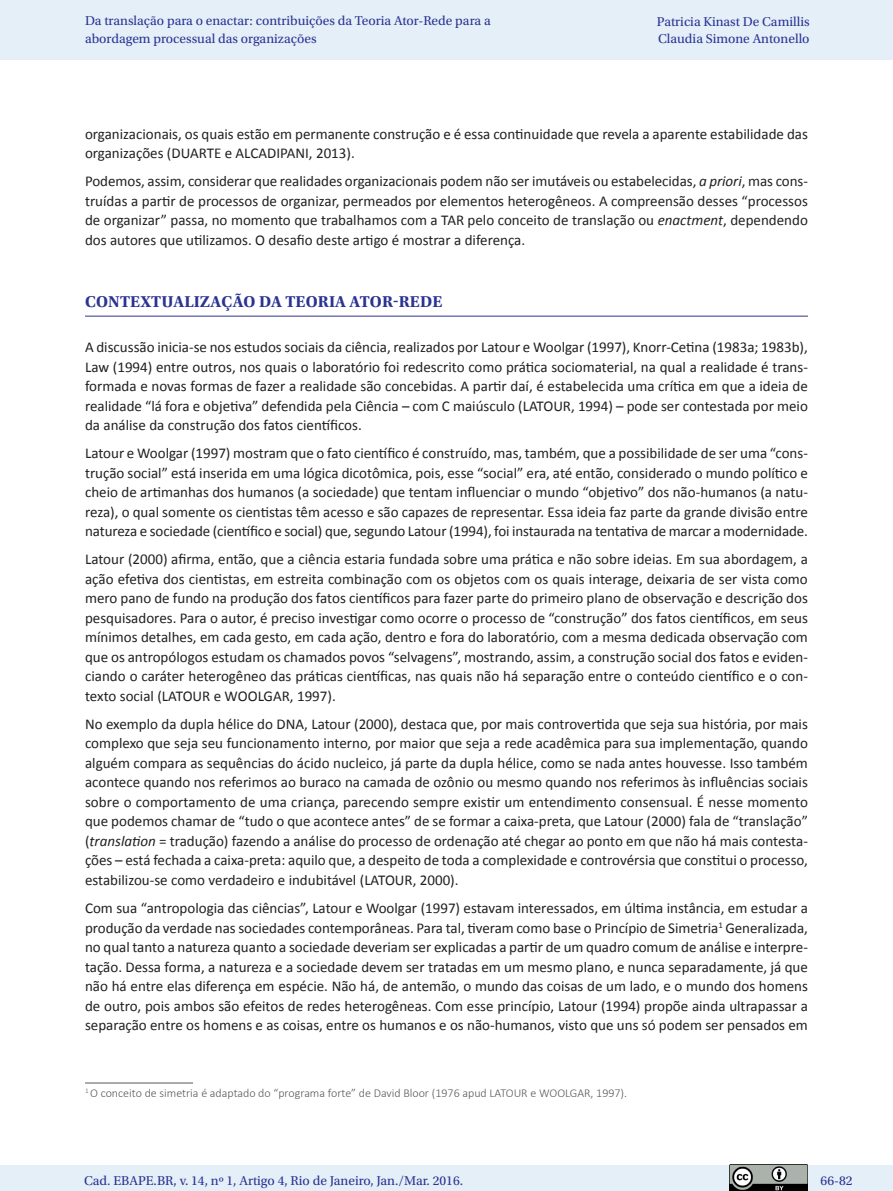
<style>
.page{position:relative;width:893px;height:1191px;background:#fff}
.page>*{position:absolute;margin:0;border:0;box-sizing:border-box;transform-origin:0 0}
._07_1_sub_1{font:700 16.5px "Utopia Std";letter-spacing:.01em;color:#2b3393}
._06_0_texto{font:15px/19.5px "Calibri";color:#231f20;text-align:justify}
.t1{font:13.5px/18px "Utopia Std";color:#2b3393}
._06_3_nota_de_rodape{font:300 12px "Calibri";color:#57585a}
.s1{font-style:italic}
</style>
<div class="page">
<div style="left:0;top:1164px;width:893px;height:26px;background:#e4eff8"></div>
<img style="left:729px;top:1164px;width:78px;height:27px">
<div style="left:0;top:0;width:893px;height:60px;background:#e4eff8"></div>
<hr style="left:85px;top:316px;width:723px;height:1px;background:#2b3393">
<hr style="left:85px;top:1082px;width:108px;height:1px;background:#57585a">
<p class="t1" style="left:85px;top:12px;width:407px">Da translação para o enactar: contribuições da Teoria Ator-Rede para a abordagem processual das organizações</p>
<p class="t1" style="left:657px;top:14px;width:154px;line-height:16.5px">Patricia Kinast De Camillis<br>Claudia Simone Antonello</p>
<p class="_06_0_texto" style="left:85px;top:124px;width:724px">organizacionais, os quais estão em permanente construção e é essa continuidade que revela a aparente estabilidade das organizações (DUARTE e ALCADIPANI, 2013).</p>
<p class="_06_0_texto" style="left:85px;top:172px;width:724px">Podemos, assim, considerar que realidades organizacionais podem não ser imutáveis ou estabelecidas, <span class="s1">a priori</span>, mas cons&shy;truídas a partir de processos de organizar, permeados por elementos heterogêneos. A compreensão desses “processos de organizar” passa, no momento que trabalhamos com a TAR pelo conceito de translação ou <span class="s1">enactment</span>, dependendo dos autores que utilizamos. O desafio deste artigo é mostrar a diferença.</p>
<p class="_07_1_sub_1" style="left:85px;top:292px;width:359px">CONTEXTUALIZAÇÃO DA TEORIA ATOR-REDE</p>
<p class="_06_0_texto" style="left:85px;top:337px;width:724px">A discussão inicia-se nos estudos sociais da ciência, realizados por Latour e Woolgar (1997), Knorr-Cetina (1983a; 1983b), Law (1994) entre outros, nos quais o laboratório foi redescrito como prática sociomaterial, na qual a realidade é trans&shy;formada e novas formas de fazer a realidade são concebidas. A partir daí, é estabelecida uma crítica em que a ideia de realidade “lá fora e objetiva” defendida pela Ciência – com C maiúsculo (LATOUR, 1994) – pode ser contestada por meio da análise da construção dos fatos científicos.</p>
<p class="_06_0_texto" style="left:85px;top:443px;width:724px">Latour e Woolgar (1997) mostram que o fato científico é construído, mas, também, que a possibilidade de ser uma “cons&shy;trução social” está inserida em uma lógica dicotômica, pois, esse “social” era, até então, considerado o mundo político e cheio de artimanhas dos humanos (a sociedade) que tentam influenciar o mundo “objetivo” dos não-humanos (a natu&shy;reza), o qual somente os cientistas têm acesso e são capazes de representar. Essa ideia faz parte da grande divisão entre natureza e sociedade (científico e social) que, segundo Latour (1994), foi instaurada na tentativa de marcar a modernidade.</p>
<p class="_06_0_texto" style="left:85px;top:549px;width:724px">Latour (2000) afirma, então, que a ciência estaria fundada sobre uma prática e não sobre ideias. Em sua abordagem, a ação efetiva dos cientistas, em estreita combinação com os objetos com os quais interage, deixaria de ser vista como mero pano de fundo na produção dos fatos científicos para fazer parte do primeiro plano de observação e descrição dos pesquisadores. Para o autor, é preciso investigar como ocorre o processo de “construção” dos fatos científicos, em seus mínimos detalhes, em cada gesto, em cada ação, dentro e fora do laboratório, com a mesma dedicada observação com que os antropólogos estudam os chamados povos “selvagens”, mostrando, assim, a construção social dos fatos e eviden&shy;ciando o caráter heterogêneo das práticas científicas, nas quais não há separação entre o conteúdo científico e o con&shy;texto social (LATOUR e WOOLGAR, 1997).</p>
<p class="_06_0_texto" style="left:85px;top:714px;width:724px">No exemplo da dupla hélice do DNA, Latour (2000), destaca que, por mais controvertida que seja sua história, por mais complexo que seja seu funcionamento interno, por maior que seja a rede acadêmica para sua implementação, quando alguém compara as sequências do ácido nucleico, já parte da dupla hélice, como se nada antes houvesse. Isso também acontece quando nos referimos ao buraco na camada de ozônio ou mesmo quando nos referimos às influências sociais sobre o comportamento de uma criança, parecendo sempre existir um entendimento consensual. É nesse momento que podemos chamar de “tudo o que acontece antes” de se formar a caixa-preta, que Latour (2000) fala de “translação” (<span class="s1">translation</span> = tradução) fazendo a análise do processo de ordenação até chegar ao ponto em que não há mais contesta&shy;ções – está fechada a caixa-preta: aquilo que, a despeito de toda a complexidade e controvérsia que constitui o processo, estabilizou-se como verdadeiro e indubitável (LATOUR, 2000).</p>
<p class="_06_0_texto" style="left:85px;top:898px;width:724px">Com sua “antropologia das ciências”, Latour e Woolgar (1997) estavam interessados, em última instância, em estudar a produção da verdade nas sociedades contemporâneas. Para tal, tiveram como base o Princípio de Simetria<sup>1</sup> Generalizada, no qual tanto a natureza quanto a sociedade deveriam ser explicadas a partir de um quadro comum de análise e interpre&shy;tação. Dessa forma, a natureza e a sociedade devem ser tratadas em um mesmo plano, e nunca separadamente, já que não há entre elas diferença em espécie. Não há, de antemão, o mundo das coisas de um lado, e o mundo dos homens de outro, pois ambos são efeitos de redes heterogêneas. Com esse princípio, Latour (1994) propõe ainda ultrapassar a separação entre os homens e as coisas, entre os humanos e os não-humanos, visto que uns só podem ser pensados em</p>
<p class="_06_3_nota_de_rodape" style="left:85px;top:1086px;width:544px"><sup>1</sup> O conceito de simetria é adaptado do “programa forte” de David Bloor (1976 apud LATOUR e WOOLGAR, 1997).</p>
<p class="t1" style="left:84px;top:1171px;width:380px">Cad. EBAPE.BR, v. 14, nº 1, Artigo 4, Rio de Janeiro, Jan./Mar. 2016.</p>
<p class="t1" style="left:821px;top:1172px;width:33px">66-82</p>
</div>
